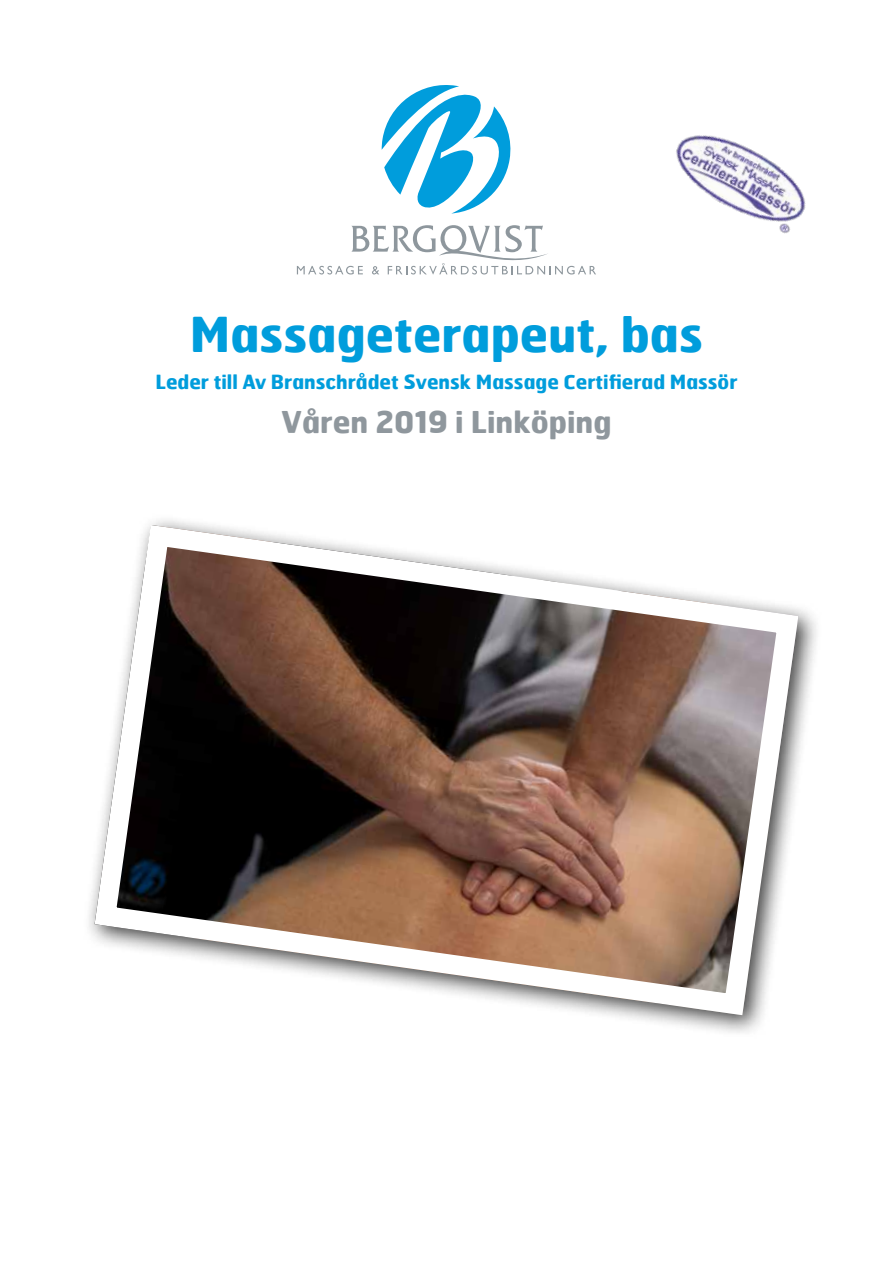
<style>
.page{position:relative;width:893px;height:1263px;background:#fff}
.page>*{position:absolute;margin:0;border:0;box-sizing:border-box;transform-origin:0 0}
.t1{font:700 48px "Hermes";color:#009ddc}
.t2{font:700 30px "Hermes";color:#8f979d}
.t3{font:700 19.5px "Hermes";color:#009ddc}
</style>
<div class="page">
<svg style="left:382px;top:85px;width:129px;height:129px"></svg>
<svg style="left:297px;top:225px;width:299px;height:49px"></svg>
<svg style="left:89px;top:520px;width:720px;height:506px"></svg>
<img style="left:676px;top:135px;width:130px;height:99px">
<h1 class="t1" style="left:190px;top:303px;width:515px">Massageterapeut, bas</h1>
<p class="t3" style="left:155px;top:369px;width:583px">Leder till Av Branschrådet Svensk Massage Certifierad Massör</p>
<h2 class="t2" style="left:281px;top:403px;width:332px">Våren 2019 i Linköping</h2>
</div>
